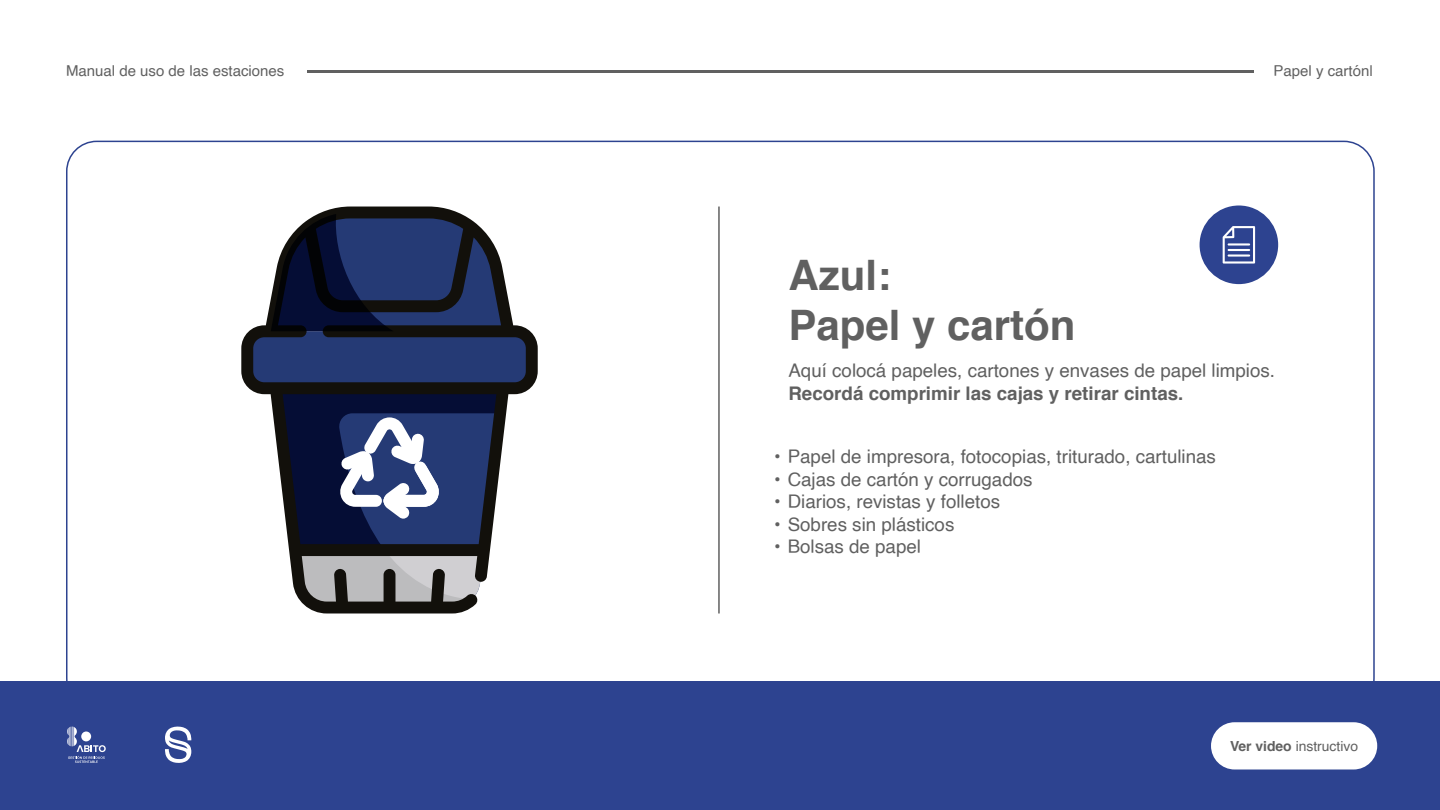
<style>
.page{position:relative;width:1440px;height:810px;background:#fff}
.page>*{position:absolute;margin:0;border:0;box-sizing:border-box;transform-origin:0 0}
.t1{font:700 42px/50.4px "Helvetica";color:#606060}
.t2{font:18.75px "Helvetica";color:#606060}
.t3{font:700 18.75px "Helvetica";color:#606060}
.t4{font:15px "Helvetica";color:#606060}
.t5{font:13.88px "Helvetica";color:#606060}
.s1{font-weight:700}
</style>
<div class="page">
<svg style="left:241px;top:207px;width:297px;height:406px"></svg>
<svg style="left:271px;top:212px;width:237px;height:119px;background:#2b3656"></svg>
<hr style="left:718px;top:207px;width:2px;height:406px;background:#606060">
<div style="left:1200px;top:206px;width:78px;height:78px;background:#2d4390;border-radius:50%"></div>
<svg style="left:1223px;top:226px;width:32px;height:38px"></svg>
<hr style="left:1228px;top:243px;width:22px;height:3px;background:#fff">
<hr style="left:1228px;top:249px;width:22px;height:2px;background:#fff">
<hr style="left:1228px;top:254px;width:22px;height:3px;background:#fff">
<hr style="left:308px;top:70px;width:946px;height:3px;background:#606060">
<div style="left:0;top:681px;width:1440px;height:129px;background:#2d4390"></div>
<svg style="left:165px;top:726px;width:26px;height:37px"></svg>
<svg style="left:67px;top:727px;width:39px;height:36px"></svg>
<div style="left:1211px;top:722px;width:166px;height:48px;background:#fff;border-radius:24px"></div>
<p class="t4" style="left:66px;top:59px;width:220px">Manual de uso de las estaciones</p>
<p class="t4" style="left:1274px;top:59px;width:101px">Papel y cartón|</p>
<h1 class="t1" style="left:788px;top:250px;width:289px">Azul:<br>Papel y cartón</h1>
<p class="t2" style="left:788px;top:356px;width:488px">Aquí colocá papeles, cartones y envases de papel limpios.</p>
<p class="t3" style="left:788px;top:378px;width:396px">Recordá comprimir las cajas y retirar cintas.</p>
<p class="t2" style="left:774px;top:442px;width:443px">• Papel de impresora, fotocopias, triturado, cartulinas</p>
<p class="t2" style="left:774px;top:465px;width:260px">• Cajas de cartón y corrugados</p>
<p class="t2" style="left:774px;top:487px;width:228px">• Diarios, revistas y folletos</p>
<p class="t2" style="left:774px;top:510px;width:182px">• Sobres sin plásticos</p>
<p class="t2" style="left:774px;top:532px;width:148px">• Bolsas de papel</p>
<p class="t5" style="left:1230px;top:735px;width:130px"><span class="s1">Ver video</span> instructivo</p>
</div>
